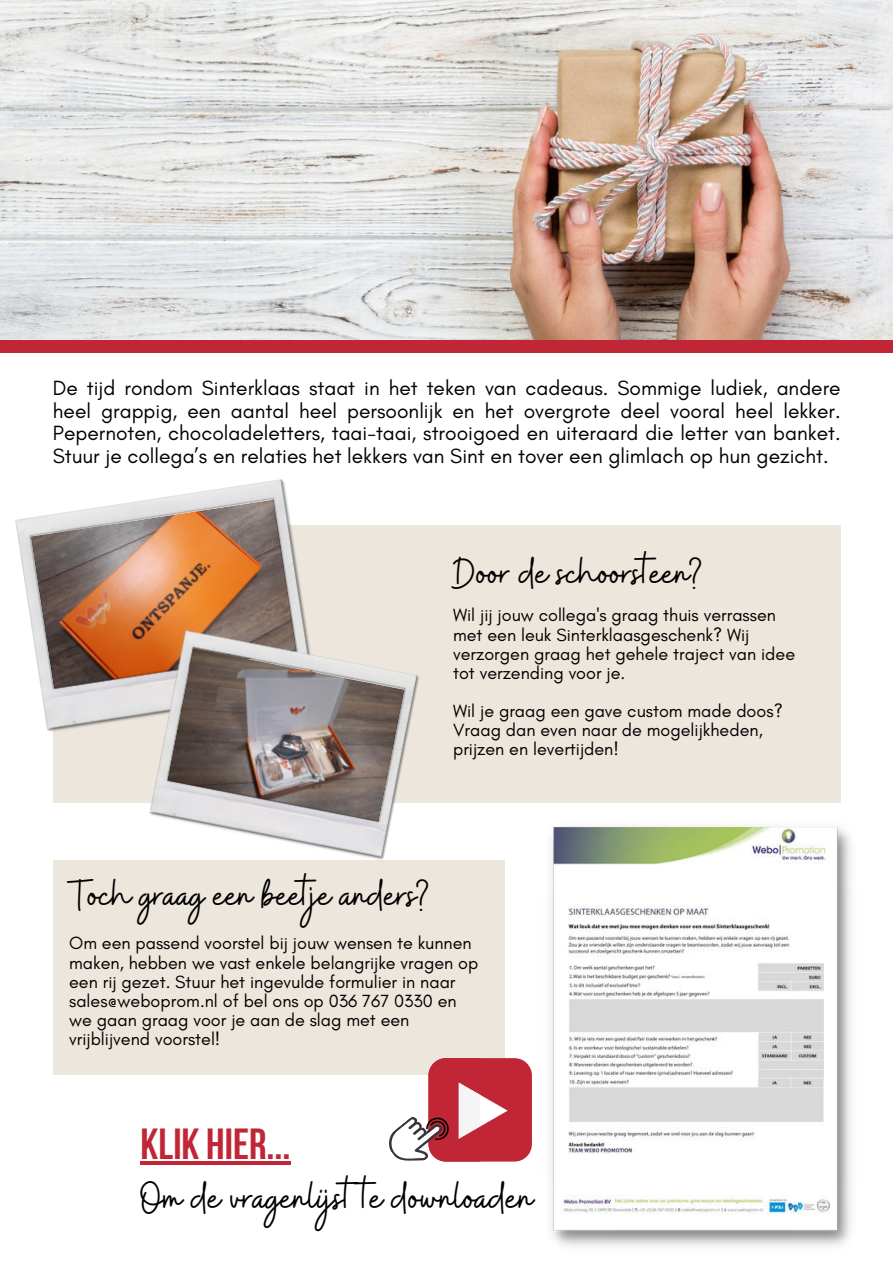
<style>
.page{position:relative;width:893px;height:1264px;background:#fff}
.page>*{position:absolute;margin:0;border:0;box-sizing:border-box;transform-origin:0 0}
.t1{font:45.9px "Buffalo";color:#000}
.t2{font:45px "Buffalo";color:#000}
.t3{font:43.35px "Bebas Neue Cyrillic";color:#c02635}
.t4{font:21px/22.5px "Glacial Indifference";color:#000;text-align:justify}
.t5{font:18px/19px "Glacial Indifference";color:#000}
</style>
<div class="page">
<img style="left:0;top:0;width:892px;height:340px">
<div style="left:53px;top:860px;width:451px;height:214px;background:#ece6dd"></div>
<div style="left:53px;top:525px;width:787px;height:277px;background:#ece6dd"></div>
<div style="left:0;top:340px;width:892px;height:13px;background:#c02635"></div>
<div style="left:428px;top:1058px;width:104px;height:103px;background:#c02635;border-radius:17px"></div>
<svg style="left:387px;top:1058px;width:120px;height:103px"></svg>
<img style="left:15px;top:479px;width:292px;height:253px">
<img style="left:148px;top:629px;width:272px;height:231px">
<img style="left:550px;top:826px;width:302px;height:421px">
<hr style="left:141px;top:1161px;width:149px;height:3px;background:#c02635">
<p class="t4" style="left:53px;top:377px;width:789px">De tijd rondom Sinterklaas staat in het teken van cadeaus. Sommige ludiek, andere heel grappig, een aantal heel persoonlijk en het overgrote deel vooral heel lekker.<br>Pepernoten, chocoladeletters, taai-taai, strooigoed en uiteraard die letter van banket.<br>Stuur je collega’s en relaties het lekkers van Sint en tover een glimlach op hun gezicht.</p>
<h2 class="t2" style="left:453px;top:547px;width:249px">Door de schoorsteen?</h2>
<p class="t5" style="left:453px;top:606px;width:343px">Wil jij jouw collega's graag thuis verrassen met een leuk Sinterklaasgeschenk? Wij verzorgen graag het gehele traject van idee tot verzending voor je.</p>
<p class="t5" style="left:453px;top:701px;width:331px">Wil je graag een gave custom made doos?<br>Vraag dan even naar de mogelijkheden, prijzen en levertijden!</p>
<h2 class="t2" style="left:69px;top:868px;width:360px">Toch graag een beetje anders?</h2>
<p class="t5" style="left:69px;top:934px;width:411px">Om een passend voorstel bij jouw wensen te kunnen maken, hebben we vast enkele belangrijke vragen op een rij gezet. Stuur het ingevulde formulier in naar sales@weboprom.nl of bel ons op 036 767 0330 en we gaan graag voor je aan de slag met een vrijblijvend voorstel!</p>
<h3 class="t3" style="left:141px;top:1119px;width:151px">KLIK HIER...</h3>
<h1 class="t1" style="left:141px;top:1171px;width:394px">Om de vragenlijst te downloaden</h1>
</div>
